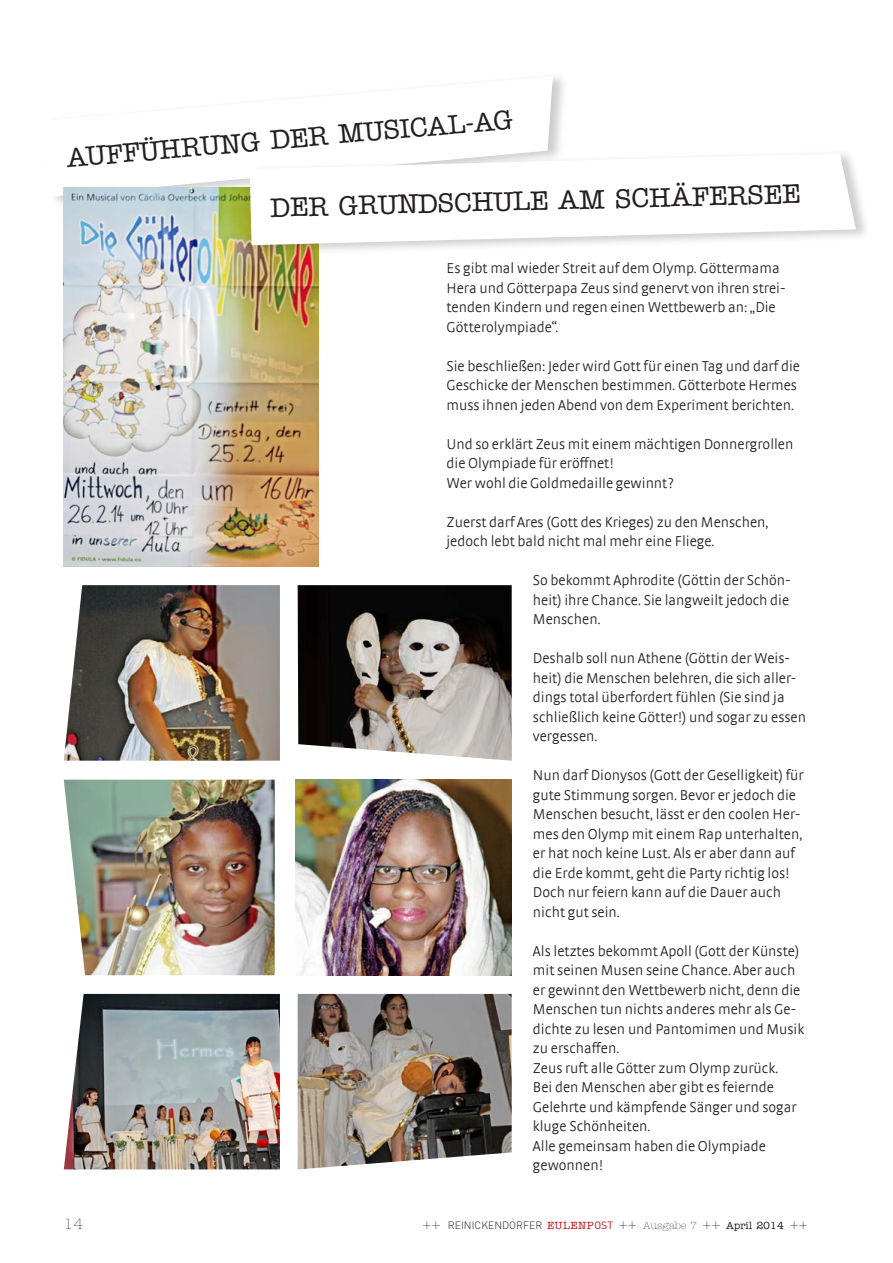
<style>
.page{position:relative;width:893px;height:1263px;background:#fff}
.page>*{position:absolute;margin:0;border:0;box-sizing:border-box;transform-origin:0 0}
.t1{font:500 27px "American Typewriter";color:#231f20}
.t2{font:300 15px/19.5px "Strada TF";color:#231f20}
.t3{font:300 15px "American Typewriter";color:#231f20}
.t4{font:300 10.5px "DIN";color:#231f20}
.s1{font-family:"American Typewriter";font-stretch:condensed;font-size:15px}
.s2{font-family:"American Typewriter";font-weight:500;color:#c4121a}
.s3{font-weight:400;color:#c4121a}
.s4{font-family:"American Typewriter"}
.s5{font-family:"American Typewriter";font-weight:500}
</style>
<div class="page">
<div style="left:43px;top:72px;width:526px;height:137px;background:#231f20;opacity:.22"></div>
<svg style="left:44px;top:76px;width:509px;height:121px"></svg>
<img style="left:64px;top:187px;width:255px;height:380px">
<img style="left:64px;top:780px;width:211px;height:195px">
<img style="left:296px;top:780px;width:216px;height:195px">
<img style="left:64px;top:994px;width:216px;height:175px">
<img style="left:64px;top:585px;width:216px;height:176px">
<img style="left:298px;top:994px;width:214px;height:175px">
<img style="left:298px;top:585px;width:214px;height:176px">
<div style="left:249px;top:149px;width:623px;height:108px;background:#231f20;opacity:.22"></div>
<svg style="left:250px;top:154px;width:606px;height:91px"></svg>
<h1 class="t1" style="left:65px;top:143px;width:449px;rotate:-5deg">AUFFÜHRUNG DER MUSICAL-AG</h1>
<h1 class="t1" style="left:270px;top:195px;width:532px;rotate:-2deg">DER GRUNDSCHULE AM SCHÄFERSEE</h1>
<p class="t2" style="left:446px;top:258px;width:341px">Es gibt mal wieder Streit auf dem Olymp. Göttermama Hera und Götterpapa Zeus sind genervt von ihren strei&shy;tenden Kindern und regen einen Wettbewerb an: „Die Götterolympiade“.</p>
<p class="t2" style="left:446px;top:356px;width:355px">Sie beschließen: Jeder wird Gott für einen Tag und darf die<br>Geschicke der Menschen bestimmen. Götterbote Hermes muss ihnen jeden Abend von dem Experiment berichten.</p>
<p class="t2" style="left:446px;top:434px;width:348px">Und so erklärt Zeus mit einem mächtigen Donnergrollen die Olympiade für eröffnet!<br>Wer wohl die Goldmedaille gewinnt?</p>
<p class="t2" style="left:446px;top:512px;width:324px">Zuerst darf Ares (Gott des Krieges) zu den Menschen, jedoch lebt bald nicht mal mehr eine Fliege.</p>
<p class="t2" style="left:533px;top:570px;width:259px;text-align:justify">So bekommt Aphrodite (Göttin der Schön&shy;heit) ihre Chance. Sie langweilt jedoch die Menschen.</p>
<p class="t2" style="left:533px;top:648px;width:275px">Deshalb soll nun Athene (Göttin der Weis&shy;heit) die Menschen belehren, die sich aller&shy;dings total überfordert fühlen (Sie sind ja schließlich keine Götter!) und sogar zu essen vergessen.</p>
<p class="t2" style="left:533px;top:765px;width:272px">Nun darf Dionysos (Gott der Geselligkeit) für gute Stimmung sorgen. Bevor er jedoch die Menschen besucht, lässt er den coolen Her&shy;mes den Olymp mit einem Rap unterhalten, er hat noch keine Lust. Als er aber dann auf die Erde kommt, geht die Party richtig los!<br>Doch nur feiern kann auf die Dauer auch nicht gut sein.</p>
<p class="t2" style="left:533px;top:941px;width:273px">Als letztes bekommt Apoll (Gott der Künste) mit seinen Musen seine Chance. Aber auch er gewinnt den Wettbewerb nicht, denn die Menschen tun nichts anderes mehr als Ge&shy;dichte zu lesen und Pantomimen und Musik zu erschaffen.<br>Zeus ruft alle Götter zum Olymp zurück.<br>Bei den Menschen aber gibt es feiernde Gelehrte und kämpfende Sänger und sogar kluge Schönheiten.<br>Alle gemeinsam haben die Olympiade gewonnen!</p>
<p class="t3" style="left:64px;top:1215px;width:21px">14</p>
<p class="t4" style="left:422px;top:1218px;width:387px"><span class="s1">++</span> REINICKENDORFER <span class="s2">EULENP</span><span class="s3">OST</span> <span class="s1">++</span> <span class="s4">Ausgabe 7</span> <span class="s1">++</span> <span class="s5">April 2014</span> <span class="s1">++</span></p>
</div>
